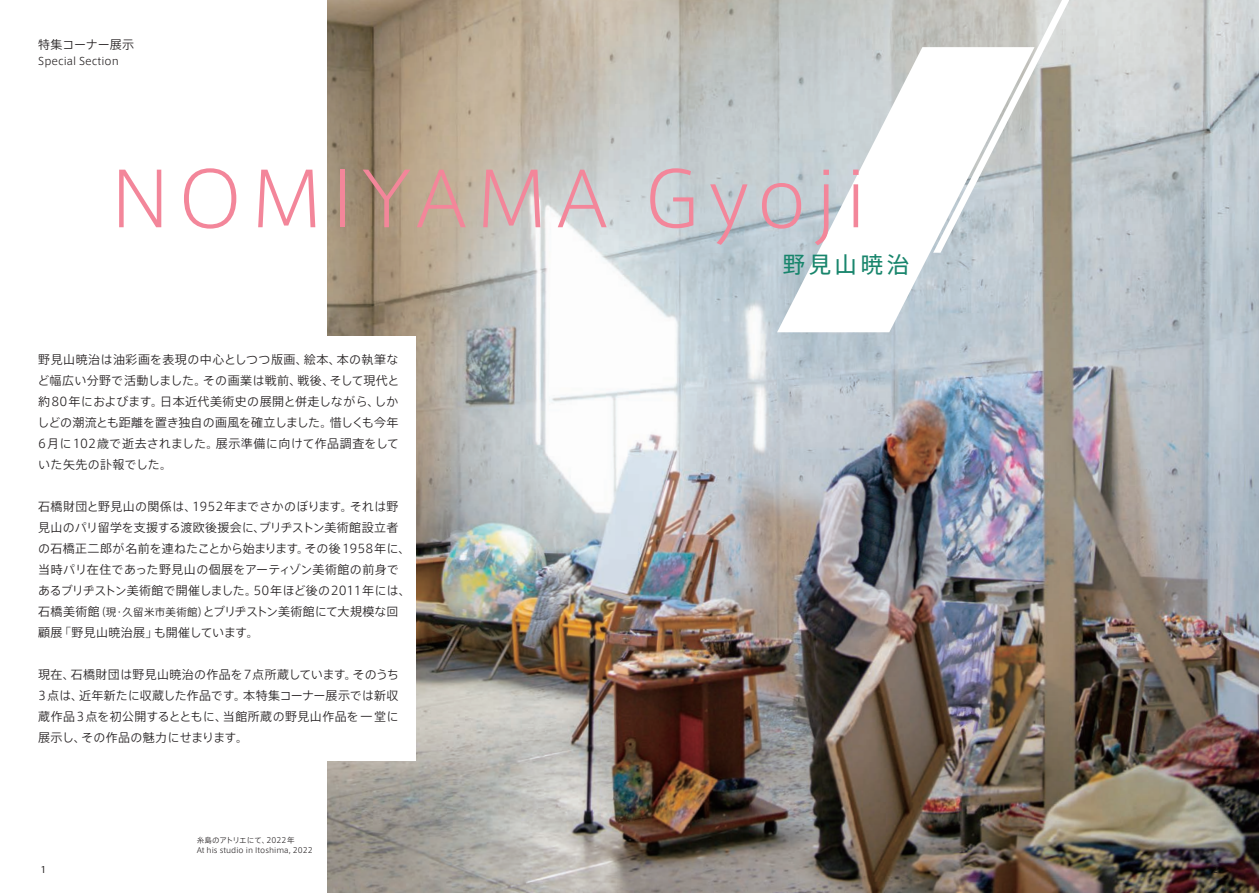
<style>
.page{position:relative;width:1259px;height:893px;background:#fff}
.page>*{position:absolute;margin:0;border:0;box-sizing:border-box;transform-origin:0 0}
.t1{font:300 75px "Axis Latin Pro";letter-spacing:.1em;color:#f3869a}
.t2{font:22.5px "Axis Std";letter-spacing:.15em;color:#18856c}
.t3{font:12px/21px "Axis Pro N 1000 wd 34 wt";letter-spacing:.015em;color:#231f20;text-align:justify}
.t4{font:12px "Axis Pro N 1000 wd 34 wt";letter-spacing:-.01em;color:#231f20}
.t5{font:10.5px "Axis Pro N 1000 wd 34 wt";color:#231f20}
.t6{font:9px "Axis Std";color:#231f20}
.t7{font:7.5px/10.5px "Axis Pro N 1000 wd 34 wt";color:#231f20}
.s1{font-size:10.5px}
</style>
<div class="page">
<img style="left:327px;top:0;width:932px;height:893px">
<svg style="left:777px;top:47px;width:257px;height:285px"></svg>
<svg style="left:933px;top:0;width:136px;height:253px"></svg>
<div style="left:0;top:336px;width:415px;height:424px;background:#fff"></div>
<p class="t4" style="left:38px;top:38px;width:98px">特集コーナー展示</p>
<p class="t5" style="left:38px;top:56px;width:82px">Special Section</p>
<h1 class="t1" style="left:110px;top:152px;width:758px">NOMIYAMA Gyoji</h1>
<p class="t3" style="left:37px;top:349px;width:363px">野見山暁治は油彩画を表現の中心としつつ版画、絵本、本の執筆など幅広い分野で活動しました。その画業は戦前、戦後、そして現代と約80年におよびます。日本近代美術史の展開と併走しながら、しかしどの潮流とも距離を置き独自の画風を確立しました。惜しくも今年6月に102歳で逝去されました。展示準備に向けて作品調査をしていた矢先の訃報でした。</p>
<p class="t3" style="left:38px;top:496px;width:374px;text-align:left">石橋財団と野見山の関係は、1952年までさかのぼります。それは野見山のパリ留学を支援する渡欧後援会に、ブリヂストン美術館設立者の石橋正二郎が名前を連ねたことから始まります。その後1958年に、当時パリ在住であった野見山の個展をアーティゾン美術館の前身であるブリヂストン美術館で開催しました。50年ほど後の2011年には、石橋美術館<span class="s1">（現・久留米市美術館）</span>とブリヂストン美術館にて大規模な回顧展「野見山暁治展」も開催しています。</p>
<p class="t3" style="left:38px;top:664px;width:362px">現在、石橋財団は野見山暁治の作品を7点所蔵しています。そのうち3点は、近年新たに収蔵した作品です。本特集コーナー展示では新収蔵作品3点を初公開するとともに、当館所蔵の野見山作品を一堂に展示し、その作品の魅力にせまります。</p>
<p class="t7" style="left:197px;top:835px;width:117px">糸島のアトリエにて、2022年<br>At his studio in Itoshima, 2022</p>
<h2 class="t2" style="left:783px;top:248px;width:128px">野見山暁治</h2>
<p class="t6" style="left:40px;top:863px;width:8px">1</p>
<p class="t6" style="left:1212px;top:863px;width:8px">2</p>
</div>
